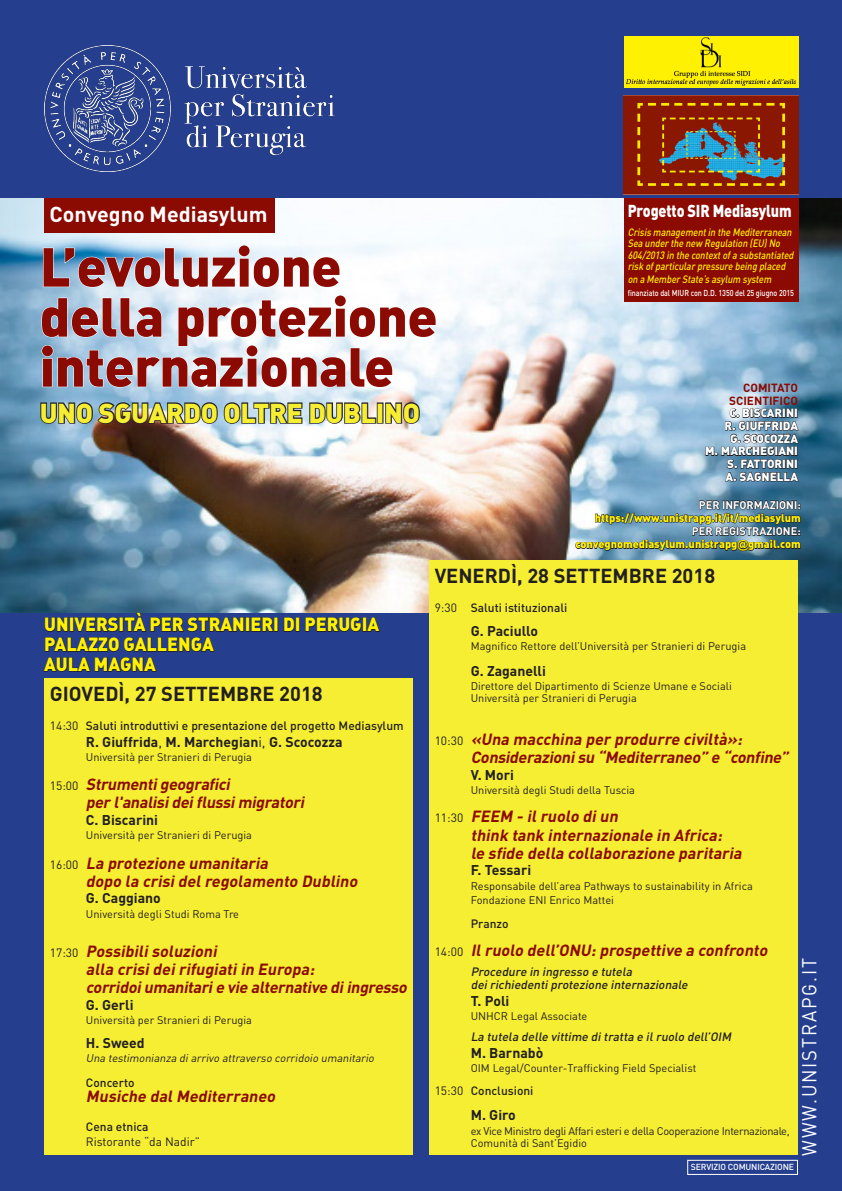
<style>
.page{position:relative;width:842px;height:1191px;background:#253f8e}
.page>*{position:absolute;margin:0;border:0;box-sizing:border-box;transform-origin:0 0}
.t1{font:54px "DIN Black Alternate";letter-spacing:-.01em;color:#8b0a02}
.t2{font:27px "DIN Black Alternate";letter-spacing:-.01em;color:#f6ee33}
.t3{font:700 21.4px "DIN";color:#fff}
.t4{font:700 20px "DIN";color:#231f20}
.t5{font:20px "DIN";letter-spacing:.1em;color:#fff;scale:.92 1}
.t6{font:18.9px "DIN Black Alternate";color:#fff101;scale:.95 1}
.t7{font:17.1px "DIN Black Alternate";letter-spacing:-.01em;color:#fff;scale:.84 1}
.t8{font:italic 700 16px "DIN";color:#8b0a02}
.t9{font:700 14px "DIN";color:#231f20}
.t10{font:500 12px "DIN";color:#231f20}
.t11{font:italic 500 12px "DIN";color:#231f20}
.t12{font:12px "DIN";color:#231f20}
.t13{font:11.7px "DIN Black Alternate";color:#fff}
.t14{font:700 11.7px "DIN";color:#8b0a02}
.t15{font:11px "DIN";color:#231f20}
.t16{font:11px "DIN Black Alternate";color:#fff101}
.t17{font:11px "DIN";letter-spacing:-.03em;color:#231f20}
.t18{font:italic 11px "DIN";color:#231f20}
.t19{font:700 11px "DIN";color:#fff}
.t20{font:italic 500 10.7px/11.4px "DIN";color:#fff101;scale:.84 1}
.t21{font:500 8.7px "DIN";letter-spacing:-.02em;color:#fff}
.t22{font:500 8.5px "DIN";letter-spacing:-.01em;color:#fff;scale:.84 1}
.s1{font-family:"Arial";font-weight:700}
.s2{font-weight:400}
.s3{font-weight:400;font-style:normal;font-size:12px;color:#231f20}
</style>
<div class="page">
<img style="left:0;top:199px;width:842px;height:413px">
<img style="left:44px;top:45px;width:290px;height:127px">
<img style="left:624px;top:96px;width:174px;height:99px">
<div style="left:624px;top:199px;width:174px;height:103px;background:#8b0a02"></div>
<svg style="left:43px;top:244px;width:297px;height:44px;background:#cce1f0"></svg>
<svg style="left:40px;top:294px;width:397px;height:94px;background:#dceaf4"></svg>
<img style="left:39px;top:401px;width:338px;height:24px">
<div style="left:377px;top:402px;width:6px;height:22px;border:2px solid #231f20"></div>
<svg style="left:384px;top:401px;width:38px;height:24px"></svg>
<div style="left:687px;top:1159px;width:111px;height:15px;border:1px solid #fff"></div>
<div style="left:44px;top:678px;width:369px;height:477px;background:#f6ee33"></div>
<div style="left:429px;top:561px;width:369px;height:594px;background:#f6ee33"></div>
<svg style="left:575px;top:500px;width:226px;height:51px;background:#5e7b8f"></svg>
<div style="left:246px;top:617px;width:4px;height:14px;border:1px solid #231f20"></div>
<svg style="left:251px;top:617px;width:23px;height:15px"></svg>
<div style="left:274px;top:617px;width:4px;height:14px;border:1px solid #231f20"></div>
<svg style="left:284px;top:617px;width:11px;height:15px"></svg>
<div style="left:296px;top:617px;width:3px;height:14px;border:1px solid #231f20"></div>
<svg style="left:305px;top:617px;width:56px;height:15px"></svg>
<div style="left:363px;top:617px;width:3px;height:14px;border:1px solid #231f20"></div>
<svg style="left:367px;top:617px;width:13px;height:15px"></svg>
<svg style="left:43px;top:612px;width:201px;height:60px"></svg>
<svg style="left:705px;top:408px;width:94px;height:73px;background:#5a788d"></svg>
<div style="left:44px;top:199px;width:230px;height:34px;background:#8b0a02"></div>
<div style="left:624px;top:36px;width:174px;height:51px;background:#fff101"></div>
<img style="left:627px;top:38px;width:168px;height:48px">
<p class="t3" style="left:50px;top:200px;width:219px">Convegno Mediasylum</p>
<p class="t1" style="left:40px;top:231px;width:303px">L’evoluzione</p>
<p class="t1" style="left:40px;top:281px;width:399px">della protezione</p>
<p class="t1" style="left:40px;top:331px;width:356px">internazionale</p>
<p class="t2" style="left:40px;top:395px;width:382px">UNO SGUARDO OLTRE DUBLINO</p>
<p class="t7" style="left:628px;top:200px;width:197px">Progetto SIR Mediasylum</p>
<p class="t20" style="left:628px;top:226px;width:202px">Crisis managementin the Mediterranean Sea underthe new Regulation (EU)No 604/2013 in the contextofa substantiated risk ofparticularpressure being placed</p>
<p class="t20" style="left:628px;top:273px;width:175px">on a MemberState’s asylum system</p>
<p class="t22" style="left:628px;top:287px;width:200px">finanziato dal MIUR con D.D. 1350 del 25 giugno 2015</p>
<p class="t14" style="left:743px;top:380px;width:56px">COMITATO</p>
<p class="t14" style="left:729px;top:393px;width:70px">SCIENTIFICO</p>
<p class="t13" style="left:730px;top:405px;width:70px">C. BISCARINI</p>
<p class="t13" style="left:725px;top:418px;width:75px">R. GIUFFRIDA</p>
<p class="t13" style="left:730px;top:431px;width:69px">G. SCOCOZZA</p>
<p class="t13" style="left:705px;top:443px;width:94px">M. MARCHEGIANI</p>
<p class="t13" style="left:727px;top:456px;width:72px">S. FATTORINI</p>
<p class="t13" style="left:726px;top:469px;width:74px">A. SAGNELLA</p>
<p class="t19" style="left:699px;top:497px;width:104px">PER INFORMAZIONI:</p>
<p class="t16" style="left:595px;top:510px;width:208px">https://www.unistrapg.it/it/mediasylum</p>
<p class="t19" style="left:692px;top:524px;width:110px">PER REGISTRAZIONE:</p>
<p class="t16" style="left:575px;top:537px;width:227px">convegnomediasylum.unistrapg<span class="s1">@</span>gmail.com</p>
<p class="t6" style="left:44px;top:612px;width:354px">UNIVERSITÀ PER STRANIERI DI PERUGIA</p>
<p class="t6" style="left:44px;top:632px;width:180px">PALAZZO GALLENGA</p>
<p class="t6" style="left:44px;top:651px;width:119px">AULA MAGNA</p>
<p class="t4" style="left:50px;top:680px;width:274px">GIOVEDÌ, 27 SETTEMBRE 2018</p>
<p class="t10" style="left:50px;top:717px;width:355px"><span class="s2">14:30</span> Saluti introduttivi e presentazione del progetto Mediasylum</p>
<p class="t9" style="left:86px;top:732px;width:258px">R. Giuffrida<span class="s2">,</span> M. Marchegian<span class="s2">i,</span> G. Scocozza</p>
<p class="t15" style="left:86px;top:750px;width:168px">Università per Stranieri di Perugia</p>
<p class="t8" style="left:50px;top:774px;width:185px"><span class="s3">1 5 : 0 0</span> Strumentigeografici</p>
<p class="t8" style="left:86px;top:792px;width:223px">perl'analisideiflussimigratori</p>
<p class="t9" style="left:86px;top:810px;width:74px">C. Biscarini</p>
<p class="t15" style="left:86px;top:828px;width:168px">Università per Stranieri di Perugia</p>
<p class="t8" style="left:50px;top:852px;width:223px"><span class="s3">1 6 : 0 0</span> La protezione umanitaria</p>
<p class="t8" style="left:86px;top:870px;width:276px">dopo la crisidelregolamento Dublino</p>
<p class="t9" style="left:86px;top:889px;width:76px">G. Caggiano</p>
<p class="t15" style="left:86px;top:907px;width:155px">Università degli Studi Roma Tre</p>
<p class="t8" style="left:50px;top:940px;width:172px"><span class="s3">1 7 : 3 0</span> Possibilisoluzioni</p>
<p class="t8" style="left:86px;top:958px;width:233px">alla crisideirifugiatiin Europa:</p>
<p class="t8" style="left:86px;top:976px;width:326px">corridoiumanitarie vie alternative diingresso</p>
<p class="t9" style="left:86px;top:995px;width:49px">G. Gerli</p>
<p class="t15" style="left:86px;top:1013px;width:168px">Università per Stranieri di Perugia</p>
<p class="t9" style="left:86px;top:1033px;width:60px">H. Sweed</p>
<p class="t18" style="left:86px;top:1051px;width:292px">Una testimonianza diarrivo attraverso corridoio umanitario</p>
<p class="t10" style="left:86px;top:1075px;width:50px">Concerto</p>
<p class="t8" style="left:86px;top:1086px;width:194px">Musiche dalMediterraneo</p>
<p class="t10" style="left:86px;top:1119px;width:64px">Cena etnica</p>
<p class="t12" style="left:86px;top:1133px;width:116px">Ristorante “da Nadir”</p>
<p class="t4" style="left:435px;top:563px;width:282px">VENERDÌ, 28 SETTEMBRE 2018</p>
<p class="t10" style="left:435px;top:600px;width:134px"><span class="s2">9:30</span> Saluti istituzionali</p>
<p class="t9" style="left:471px;top:621px;width:69px">G. Paciullo</p>
<p class="t15" style="left:471px;top:639px;width:277px">Magnifico Rettore dell’Università per Stranieri di Perugia</p>
<p class="t9" style="left:471px;top:662px;width:77px">G. Zaganelli</p>
<p class="t15" style="left:471px;top:679px;width:263px">Direttore del Dipartimento di Scienze Umane e Sociali</p>
<p class="t15" style="left:471px;top:691px;width:168px">Università per Stranieri di Perugia</p>
<p class="t8" style="left:435px;top:729px;width:312px"><span class="s3">1 0 : 3 0</span> «Una macchina per produrre civiltà»:</p>
<p class="t8" style="left:471px;top:747px;width:323px">Considerazionisu “Mediterraneo” e “confine”</p>
<p class="t9" style="left:471px;top:765px;width:45px">V. Mori</p>
<p class="t15" style="left:471px;top:783px;width:166px">Università degli Studi della Tuscia</p>
<p class="t8" style="left:435px;top:806px;width:188px"><span class="s3">1 1 : 3 0</span> FEEM - ilruolo diun</p>
<p class="t8" style="left:471px;top:824px;width:256px">think tank internazionale in Africa:</p>
<p class="t8" style="left:471px;top:842px;width:276px">le sfide della collaborazione paritaria</p>
<p class="t9" style="left:471px;top:861px;width:62px">F. Tessari</p>
<p class="t15" style="left:471px;top:879px;width:284px">Responsabile dell’area Pathways to sustainability in Africa</p>
<p class="t15" style="left:471px;top:893px;width:145px">Fondazione ENI Enrico Mattei</p>
<p class="t10" style="left:471px;top:915px;width:39px">Pranzo</p>
<p class="t8" style="left:435px;top:939px;width:338px"><span class="s3">1 4 : 0 0</span> Ilruolo dell’ONU:prospettive a confronto</p>
<p class="t11" style="left:471px;top:964px;width:166px">Procedure in ingresso e tutela</p>
<p class="t11" style="left:471px;top:977px;width:221px">deirichiedentiprotezione internazionale</p>
<p class="t9" style="left:471px;top:991px;width:40px">T. Poli</p>
<p class="t15" style="left:471px;top:1009px;width:118px">UNHCR Legal Associate</p>
<p class="t11" style="left:471px;top:1028px;width:265px">La tutela delle vittime ditratta e ilruolo dell’OIM</p>
<p class="t9" style="left:471px;top:1043px;width:74px">M. Barnabò</p>
<p class="t15" style="left:471px;top:1061px;width:227px">OIM Legal/Counter-Trafficking Field Specialist</p>
<p class="t10" style="left:435px;top:1083px;width:100px"><span class="s2">15:30</span> Conclusioni</p>
<p class="t9" style="left:471px;top:1106px;width:47px">M. Giro</p>
<p class="t17" style="left:471px;top:1123px;width:320px">ex Vice Ministro degli Affari esteri e della Cooperazione Internazionale,</p>
<p class="t15" style="left:471px;top:1135px;width:118px">Comunità di Sant’Egidio</p>
<p class="t21" style="left:691px;top:1161px;width:105px">SERVIZIO COMUNICAZIONE</p>
<p class="t5" style="left:797px;top:1155px;width:216px;rotate:-90deg">WWW.UNISTRAPG.IT</p>
</div>
